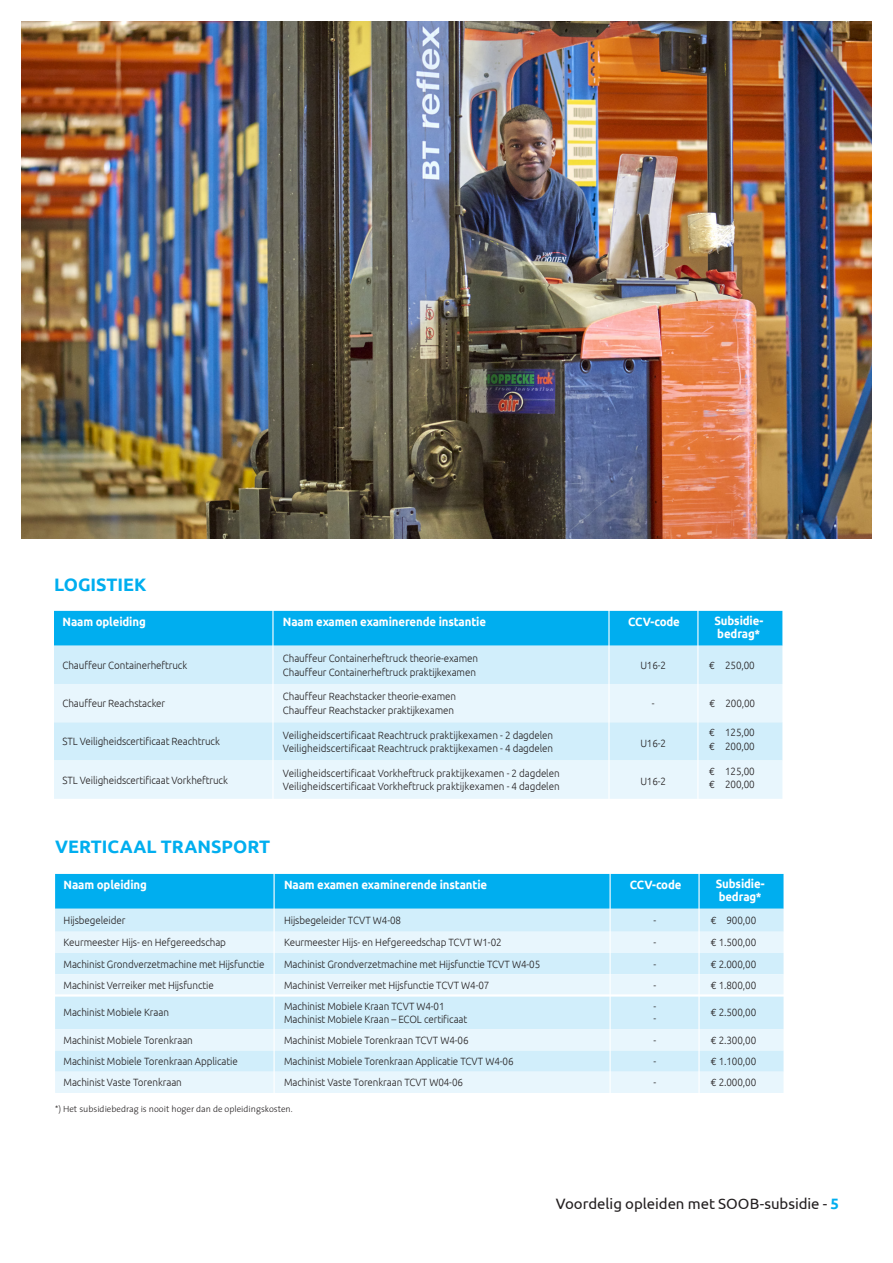
<style>
.page{position:relative;width:893px;height:1263px;background:#fff}
.page>*{position:absolute;margin:0;border:0;box-sizing:border-box;transform-origin:0 0}
.t1{font:700 18px "Ubuntu";color:#00aeef}
.t2{font:15px "Ubuntu";letter-spacing:-.005em;color:#231f20}
.t3{font:700 12px "Ubuntu";letter-spacing:-.01em;color:#fff;scale:.95 1}
._2__Introteksten{font:300 10.5px/13.5px "Ubuntu";letter-spacing:-.01em;color:#231f20;scale:.94 1}
._2__Introteksten-2{font:300 10.5px "Ubuntu";letter-spacing:-.01em;color:#231f20;scale:.95 1}
._2__Introteksten-3{font:300 9px "The Sans";color:#231f20}
.s1{font-family:"Euro Mono";font-weight:400}
.s2{font-weight:700;color:#00aeef}
</style>
<div class="page">
<img style="left:21px;top:22px;width:851px;height:516px">
<div style="left:54px;top:611px;width:728px;height:35px;background:#00aeef"></div>
<div style="left:54px;top:646px;width:728px;height:114px;background:#d1eefb"></div>
<div style="left:54px;top:684px;width:728px;height:38px;background:#e8f6fd"></div>
<div style="left:54px;top:760px;width:728px;height:39px;background:#e8f6fd"></div>
<hr style="left:608px;top:599px;width:2px;height:211px;background:#fff">
<hr style="left:697px;top:599px;width:1px;height:208px;background:#fff">
<hr style="left:272px;top:599px;width:2px;height:200px;background:#fff">
<div style="left:55px;top:874px;width:728px;height:35px;background:#00aeef"></div>
<div style="left:55px;top:909px;width:728px;height:23px;background:#d1eefb"></div>
<svg style="left:55px;top:932px;width:728px;height:161px;background:#ddf2fc"></svg>
<hr style="left:54px;top:994px;width:732px;height:2px;background:#fff">
<hr style="left:609px;top:867px;width:2px;height:230px;background:#fff">
<hr style="left:698px;top:867px;width:2px;height:226px;background:#fff">
<hr style="left:274px;top:867px;width:1px;height:230px;background:#fff">
<p class="t1" style="left:54px;top:574px;width:94px">LOGISTIEK</p>
<p class="t3" style="left:63px;top:615px;width:89px">Naam opleiding</p>
<p class="t3" style="left:283px;top:615px;width:215px">Naam examen examinerende instantie</p>
<p class="t3" style="left:628px;top:615px;width:56px">CCV-code</p>
<p class="t3" style="left:714px;top:613px;width:53px">Subsidie-</p>
<p class="t3" style="left:717px;top:627px;width:47px">bedrag*</p>
<p class="_2__Introteksten" style="left:63px;top:658px;width:134px">Chauffeur Containerheftruck</p>
<p class="_2__Introteksten" style="left:283px;top:651px;width:209px">Chauffeur Containerheftruck theorie-examen<br>Chauffeur Containerheftruck praktijkexamen</p>
<p class="_2__Introteksten" style="left:640px;top:658px;width:29px">U16-2</p>
<p class="_2__Introteksten" style="left:709px;top:658px;width:50px"><span class="s1">€</span> 250,00</p>
<p class="_2__Introteksten" style="left:63px;top:696px;width:111px">Chauffeur Reachstacker</p>
<p class="_2__Introteksten" style="left:283px;top:690px;width:186px">Chauffeur Reachstacker theorie-examen<br>Chauffeur Reachstacker praktijkexamen</p>
<p class="_2__Introteksten" style="left:652px;top:696px;width:4px">-</p>
<p class="_2__Introteksten" style="left:710px;top:696px;width:50px"><span class="s1">€</span> 200,00</p>
<p class="_2__Introteksten" style="left:63px;top:735px;width:169px">STL Veiligheidscertificaat Reachtruck</p>
<p class="_2__Introteksten" style="left:709px;top:726px;width:50px"><span class="s1">€</span> 125,00</p>
<p class="_2__Introteksten" style="left:709px;top:739px;width:50px"><span class="s1">€</span> 200,00</p>
<p class="_2__Introteksten-2" style="left:283px;top:729px;width:286px">Veiligheidscertificaat Reachtruck praktijkexamen - 2 dagdelen</p>
<p class="_2__Introteksten-2" style="left:283px;top:742px;width:286px">Veiligheidscertificaat Reachtruck praktijkexamen - 4 dagdelen</p>
<p class="_2__Introteksten" style="left:640px;top:736px;width:29px">U16-2</p>
<p class="_2__Introteksten" style="left:63px;top:773px;width:177px">STL Veiligheidscertificaat Vorkheftruck</p>
<p class="_2__Introteksten-2" style="left:283px;top:767px;width:293px">Veiligheidscertificaat Vorkheftruck praktijkexamen - 2 dagdelen</p>
<p class="_2__Introteksten-2" style="left:283px;top:780px;width:293px">Veiligheidscertificaat Vorkheftruck praktijkexamen - 4 dagdelen</p>
<p class="t1" style="left:55px;top:836px;width:217px">VERTICAAL TRANSPORT</p>
<p class="_2__Introteksten" style="left:640px;top:774px;width:29px">U16-2</p>
<p class="_2__Introteksten" style="left:709px;top:764px;width:50px"><span class="s1">€</span> 125,00</p>
<p class="_2__Introteksten" style="left:709px;top:777px;width:50px"><span class="s1">€</span> 200,00</p>
<p class="t3" style="left:64px;top:878px;width:89px">Naam opleiding</p>
<p class="t3" style="left:284px;top:878px;width:215px">Naam examen examinerende instantie</p>
<p class="t3" style="left:630px;top:878px;width:56px">CCV-code</p>
<p class="t3" style="left:716px;top:876px;width:53px">Subsidie-</p>
<p class="t3" style="left:719px;top:890px;width:47px">bedrag*</p>
<p class="_2__Introteksten" style="left:64px;top:913px;width:67px">Hijsbegeleider</p>
<p class="_2__Introteksten" style="left:284px;top:913px;width:126px">Hijsbegeleider TCVT W4-08</p>
<p class="_2__Introteksten" style="left:653px;top:913px;width:4px">-</p>
<p class="_2__Introteksten" style="left:711px;top:913px;width:50px"><span class="s1">€</span> 900,00</p>
<p class="_2__Introteksten" style="left:64px;top:936px;width:174px">Keurmeester Hijs- en Hefgereedschap</p>
<p class="_2__Introteksten" style="left:284px;top:936px;width:233px">Keurmeester Hijs- en Hefgereedschap TCVT W1-02</p>
<p class="_2__Introteksten" style="left:653px;top:936px;width:4px">-</p>
<p class="_2__Introteksten" style="left:711px;top:936px;width:50px"><span class="s1">€</span> 1.500,00</p>
<p class="_2__Introteksten" style="left:64px;top:957px;width:215px">Machinist Grondverzetmachine met Hijsfunctie</p>
<p class="_2__Introteksten" style="left:284px;top:957px;width:274px">Machinist Grondverzetmachine met Hijsfunctie TCVT W4-05</p>
<p class="_2__Introteksten" style="left:653px;top:957px;width:4px">-</p>
<p class="_2__Introteksten" style="left:711px;top:957px;width:50px"><span class="s1">€</span> 2.000,00</p>
<p class="_2__Introteksten" style="left:64px;top:978px;width:161px">Machinist Verreiker met Hijsfunctie</p>
<p class="_2__Introteksten" style="left:284px;top:978px;width:220px">Machinist Verreiker met Hijsfunctie TCVT W4-07</p>
<p class="_2__Introteksten" style="left:653px;top:978px;width:4px">-</p>
<p class="_2__Introteksten" style="left:711px;top:978px;width:50px"><span class="s1">€</span> 1.800,00</p>
<p class="_2__Introteksten" style="left:64px;top:1006px;width:114px">Machinist Mobiele Kraan</p>
<p class="_2__Introteksten" style="left:284px;top:999px;width:172px">Machinist Mobiele Kraan TCVT W4-01</p>
<p class="_2__Introteksten" style="left:284px;top:1012px;width:197px">Machinist Mobiele Kraan – ECOL certificaat</p>
<p class="_2__Introteksten" style="left:653px;top:1000px;width:4px">-</p>
<p class="_2__Introteksten" style="left:653px;top:1012px;width:4px">-</p>
<p class="_2__Introteksten" style="left:711px;top:1006px;width:50px"><span class="s1">€</span> 2.500,00</p>
<p class="_2__Introteksten" style="left:64px;top:1033px;width:139px">Machinist Mobiele Torenkraan</p>
<p class="_2__Introteksten" style="left:284px;top:1033px;width:198px">Machinist Mobiele Torenkraan TCVT W4-06</p>
<p class="_2__Introteksten" style="left:653px;top:1033px;width:4px">-</p>
<p class="_2__Introteksten" style="left:711px;top:1033px;width:50px"><span class="s1">€</span> 2.300,00</p>
<p class="_2__Introteksten" style="left:64px;top:1054px;width:187px">Machinist Mobiele Torenkraan Applicatie</p>
<p class="_2__Introteksten" style="left:284px;top:1054px;width:246px">Machinist Mobiele Torenkraan Applicatie TCVT W4-06</p>
<p class="_2__Introteksten" style="left:653px;top:1054px;width:4px">-</p>
<p class="_2__Introteksten" style="left:711px;top:1054px;width:50px"><span class="s1">€</span> 1.100,00</p>
<p class="_2__Introteksten" style="left:64px;top:1076px;width:127px">Machinist Vaste Torenkraan</p>
<p class="_2__Introteksten" style="left:284px;top:1076px;width:192px">Machinist Vaste Torenkraan TCVT W04-06</p>
<p class="_2__Introteksten" style="left:653px;top:1076px;width:4px">-</p>
<p class="_2__Introteksten" style="left:711px;top:1076px;width:50px"><span class="s1">€</span> 2.000,00</p>
<p class="_2__Introteksten-3" style="left:55px;top:1102px;width:239px">*) Het subsidiebedrag is nooit hoger dan de opleidingskosten.</p>
<h2 class="t2" style="left:556px;top:1194px;width:285px">Voordelig opleiden met SOOB-subsidie - <span class="s2">5</span></h2>
</div>
